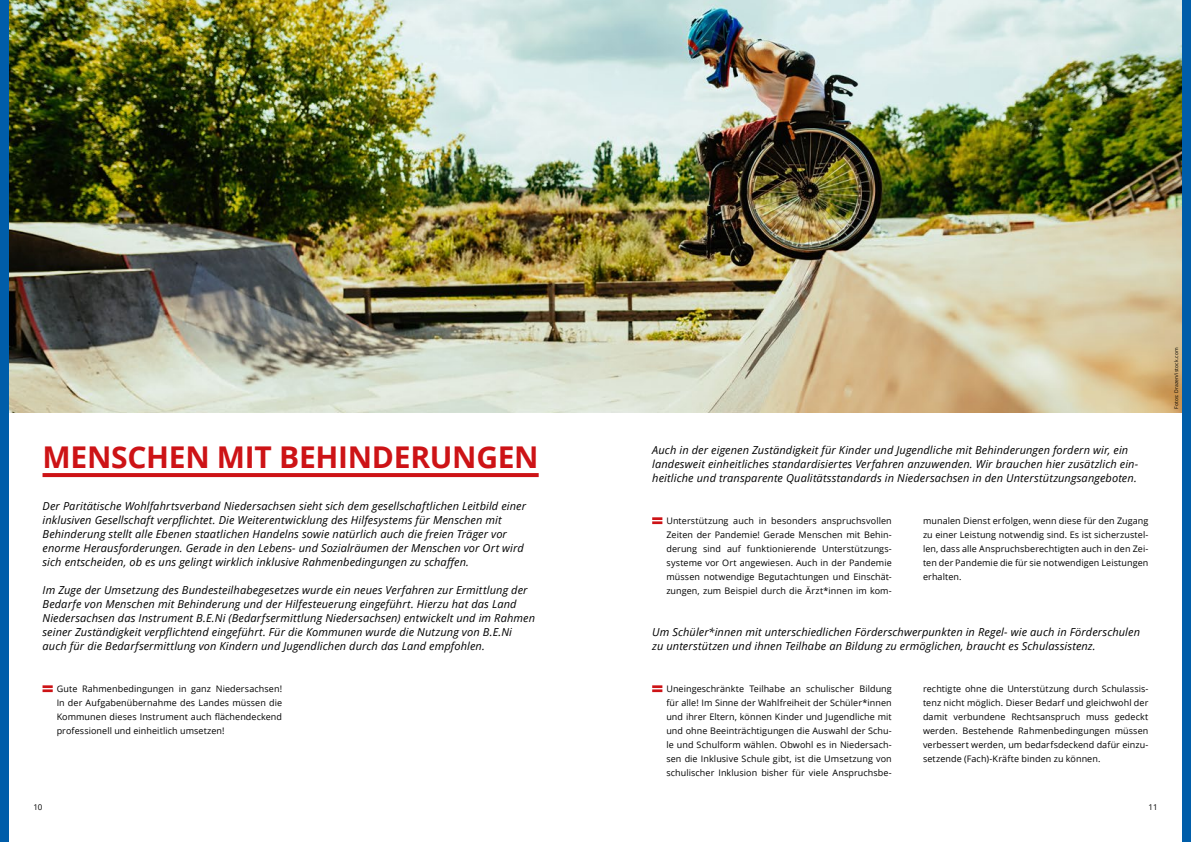
<style>
.page{position:relative;width:1191px;height:842px;background:#fff}
.page>*{position:absolute;margin:0;border:0;box-sizing:border-box;transform-origin:0 0}
.t1{font:700 30px "Open Sans";letter-spacing:-.01em;color:#cd1316}
.t2{font:italic 11px/14px "Open Sans";letter-spacing:.01em;color:#000}
.t3{font:9px/14px "Open Sans";letter-spacing:.01em;color:#000;text-align:justify}
.t4{font:8px "Open Sans";color:#000}
.t5{font:5px "Open Sans";letter-spacing:.025em;color:#000}
</style>
<div class="page">
<img style="left:8px;top:0;width:1174px;height:412px">
<div style="left:1182px;top:0;width:9px;height:842px;background:#005da9"></div>
<div style="left:0;top:0;width:8px;height:842px;background:#005da9"></div>
<svg style="left:43px;top:473px;width:495px;height:4px;fill:#cd1316"></svg>
<svg style="left:43px;top:685px;width:10px;height:7px"></svg>
<svg style="left:652px;top:685px;width:10px;height:7px"></svg>
<svg style="left:652px;top:517px;width:10px;height:7px"></svg>
<h1 class="t1" style="left:43px;top:436px;width:497px">MENSCHEN MIT BEHINDERUNGEN</h1>
<p class="t2" style="left:43px;top:499px;width:485px">Der Paritätische Wohlfahrtsverband Niedersachsen sieht sich dem gesellschaftlichen Leitbild einer inklusiven Gesellschaft verpflichtet. Die Weiterentwicklung des Hilfesystems für Menschen mit Behinderung stellt alle Ebenen staatlichen Handelns sowie natürlich auch die freien Träger vor enorme Herausforderungen. Gerade in den Lebens- und Sozialräumen der Menschen vor Ort wird sich entscheiden, ob es uns gelingt wirklich inklusive Rahmenbedingungen zu schaffen.</p>
<p class="t2" style="left:43px;top:583px;width:494px">Im Zuge der Umsetzung des Bundesteilhabegesetzes wurde ein neues Verfahren zur Ermittlung der Bedarfe von Menschen mit Behinderung und der Hilfesteuerung eingeführt. Hierzu hat das Land Niedersachsen das Instrument B.E.Ni (Bedarfsermittlung Niedersachsen) entwickelt und im Rahmen seiner Zuständigkeit verpflichtend eingeführt. Für die Kommunen wurde die Nutzung von B.E.Ni auch für die Bedarfsermittlung von Kindern und Jugendlichen durch das Land empfohlen.</p>
<p class="t2" style="left:652px;top:443px;width:487px">Auch in der eigenen Zuständigkeit für Kinder und Jugendliche mit Behinderungen fordern wir, ein landesweit einheitliches standardisiertes Verfahren anzuwenden. Wir brauchen hier zusätzlich ein&shy;heitliche und transparente Qualitätsstandards in Niedersachsen in den Unterstützungsangeboten.</p>
<p class="t3" style="left:666px;top:514px;width:227px">Unterstützung auch in besonders anspruchsvollen Zeiten der Pandemie! Gerade Menschen mit Behin&shy;derung sind auf funktionierende Unterstützungs&shy;systeme vor Ort angewiesen. Auch in der Pandemie müssen notwendige Begutachtungen und Einschät&shy;zungen, zum Beispiel durch die Ärzt*innen im kom-</p>
<p class="t3" style="left:923px;top:514px;width:227px">munalen Dienst erfolgen, wenn diese für den Zugang zu einer Leistung notwendig sind. Es ist sicherzustel&shy;len, dass alle Anspruchsberechtigten auch in den Zei&shy;ten der Pandemie die für sie notwendigen Leistungen erhalten.</p>
<p class="t2" style="left:652px;top:625px;width:489px">Um Schüler*innen mit unterschiedlichen Förderschwerpunkten in Regel- wie auch in Förderschulen zu unterstützen und ihnen Teilhabe an Bildung zu ermöglichen, braucht es Schulassistenz.</p>
<p class="t3" style="left:57px;top:682px;width:227px">Gute Rahmenbedingungen in ganz Niedersachsen!<br>In der Aufgabenübernahme des Landes müssen die Kommunen dieses Instrument auch flächendeckend professionell und einheitlich umsetzen!</p>
<p class="t3" style="left:666px;top:682px;width:227px">Uneingeschränkte Teilhabe an schulischer Bildung für alle! Im Sinne der Wahlfreiheit der Schüler*innen und ihrer Eltern, können Kinder und Jugendliche mit und ohne Beeinträchtigungen die Auswahl der Schu&shy;le und Schulform wählen. Obwohl es in Niedersach&shy;sen die Inklusive Schule gibt, ist die Umsetzung von schulischer Inklusion bisher für viele Anspruchsbe-</p>
<p class="t3" style="left:923px;top:682px;width:227px">rechtigte ohne die Unterstützung durch Schulassis&shy;tenz nicht möglich. Dieser Bedarf und gleichwohl der damit verbundene Rechtsanspruch muss gedeckt werden. Bestehende Rahmenbedingungen müssen verbessert werden, um bedarfsdeckend dafür einzu&shy;setzende (Fach)-Kräfte binden zu können.</p>
<p class="t4" style="left:33px;top:802px;width:11px">10</p>
<p class="t4" style="left:1148px;top:802px;width:11px">11</p>
<p class="t5" style="left:1172px;top:409px;width:63px;rotate:-90deg">Fotos: Drazen/istock.com</p>
</div>
